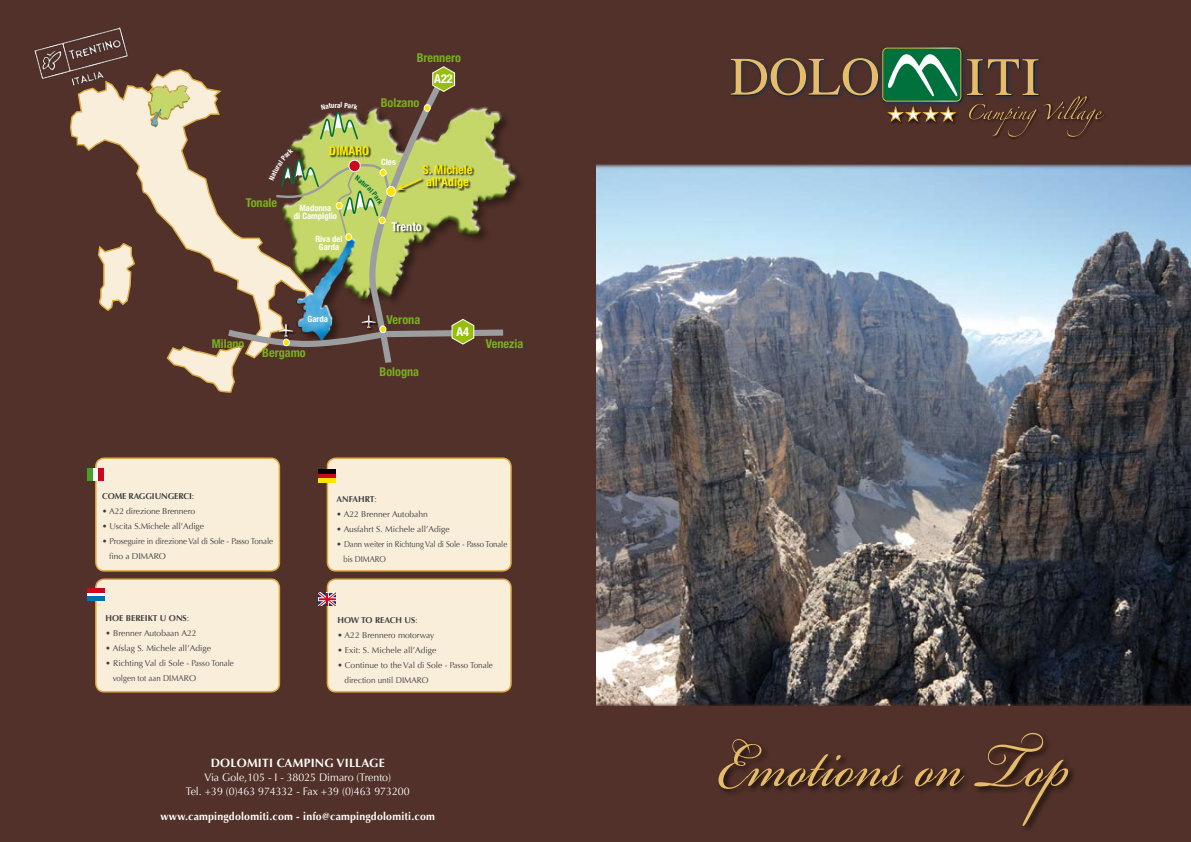
<style>
.page{position:relative;width:1191px;height:842px;background:#fff}
.page>*{position:absolute;margin:0;border:0;box-sizing:border-box;transform-origin:0 0}
.t1{font:100px "Bickham Script Pro";letter-spacing:.01em;color:#e7bc68;scale:.78 1}
.t2{font:700 condensed 12.3px/12.3px "Helvetica Neue";color:#ffed00}
.t3{font:700 condensed 12.3px "Helvetica Neue";color:#7baf1f}
.t4{font:700 condensed 12.3px "Helvetica Neue";color:#fff}
.t5{font:700 condensed 12.2px "Helvetica Neue";color:#7baf1f}
.t6{font:700 12px "Optima";letter-spacing:.02em;color:#fff}
.t7{font:11px/13.8px "Optima";color:#fff;text-align:center;scale:.96 1}
.t8{font:700 11px "Optima";letter-spacing:.02em;color:#fff;scale:.96 1}
.t9{font:700 condensed 8.7px/8px "Helvetica Neue";color:#fff;text-align:center}
.t10{font:8.5px/15px "Optima";color:#3e3e40}
.t11{font:700 8.5px "Optima";letter-spacing:-.005em;color:#3e3e40}
.s1{font-weight:400}
</style>
<div class="page">
<div style="left:595px;top:0;width:596px;height:842px;background:#513129"></div>
<img style="left:596px;top:164px;width:595px;height:542px">
<div style="left:0;top:0;width:595px;height:842px;background:#513129"></div>
<div style="left:727px;top:44px;width:316px;height:63px;background:#00376f;opacity:.75"></div>
<div style="left:731px;top:48px;width:308px;height:54px;background:#000;opacity:.5"></div>
<div style="left:967px;top:94px;width:139px;height:45px;background:#000;opacity:.75"></div>
<svg style="left:967px;top:59px;width:137px;height:78px"></svg>
<div style="left:886px;top:105px;width:73px;height:20px;background:#4b2d26"></div>
<svg style="left:731px;top:48px;width:230px;height:75px"></svg>
<svg style="left:70px;top:85px;width:78px;height:112px"></svg>
<svg style="left:98px;top:242px;width:37px;height:69px"></svg>
<div style="left:96px;top:458px;width:183px;height:113px;background:#f9eeda;border-radius:9px"></div>
<div style="left:95px;top:457px;width:185px;height:115px;border:2px solid #dfac40;border-radius:9px"></div>
<div style="left:327px;top:458px;width:184px;height:113px;background:#f9eeda;border-radius:9px"></div>
<div style="left:327px;top:457px;width:185px;height:115px;border:2px solid #dfac40;border-radius:9px"></div>
<div style="left:96px;top:579px;width:183px;height:113px;background:#f9eeda;border-radius:9px"></div>
<div style="left:95px;top:578px;width:185px;height:115px;border:2px solid #dfac40;border-radius:9px"></div>
<div style="left:327px;top:579px;width:184px;height:113px;background:#f9eeda;border-radius:9px"></div>
<div style="left:327px;top:578px;width:185px;height:115px;border:2px solid #dfac40;border-radius:9px"></div>
<div style="left:716px;top:730px;width:360px;height:104px;background:#000;opacity:.75"></div>
<div style="left:87px;top:468px;width:6px;height:13px;background:#45a12b"></div>
<div style="left:93px;top:468px;width:5px;height:13px;background:#fff"></div>
<div style="left:98px;top:468px;width:5px;height:13px;background:#cd071e"></div>
<div style="left:318px;top:477px;width:17px;height:5px;background:#ffe300"></div>
<div style="left:318px;top:471px;width:17px;height:7px;background:#cd071e"></div>
<hr style="left:318px;top:470px;width:17px;height:4px;background:#000">
<svg style="left:318px;top:593px;width:17px;height:13px"></svg>
<div style="left:87px;top:596px;width:17px;height:5px;background:#0072ac"></div>
<svg style="left:87px;top:592px;width:17px;height:4px"></svg>
<hr style="left:87px;top:588px;width:17px;height:4px;background:#cd071e">
<img style="left:35px;top:27px;width:97px;height:66px">
<img style="left:142px;top:85px;width:6px;height:44px">
<svg style="left:148px;top:66px;width:361px;height:327px"></svg>
<p class="t5" style="left:417px;top:51px;width:46px">Brennero</p>
<p class="t3" style="left:246px;top:195px;width:33px">Tonale</p>
<p class="t3" style="left:381px;top:95px;width:40px">Bolzano</p>
<p class="t4" style="left:434px;top:72px;width:20px">A22</p>
<p class="t2" style="left:329px;top:144px;width:41px">DIMARO</p>
<p class="t9" style="left:294px;top:203px;width:45px">Madonna<br>di Campiglio</p>
<p class="t9" style="left:315px;top:235px;width:29px">Riva del<br>Garda</p>
<p class="t9" style="left:381px;top:158px;width:16px">Cles</p>
<p class="t2" style="left:422px;top:163px;width:51px">S. Michele all’Adige</p>
<p class="t4" style="left:391px;top:219px;width:32px">Trento</p>
<p class="t5" style="left:212px;top:336px;width:34px">Milano</p>
<p class="t9" style="left:307px;top:315px;width:22px">Garda</p>
<p class="t5" style="left:262px;top:345px;width:45px">Bergamo</p>
<p class="t3" style="left:386px;top:312px;width:35px">Verona</p>
<p class="t5" style="left:380px;top:365px;width:41px">Bologna</p>
<p class="t4" style="left:456px;top:324px;width:14px">A4</p>
<p class="t5" style="left:486px;top:336px;width:39px">Venezia</p>
<p class="t11" style="left:102px;top:491px;width:94px">COME RAGGIUNGERCI<span class="s1">:</span></p>
<p class="t10" style="left:102px;top:504px;width:95px">• A22 direzione Brennero</p>
<p class="t10" style="left:102px;top:519px;width:103px">• Uscita S.Michele all’Adige</p>
<p class="t10" style="left:109px;top:534px;width:166px;text-indent:-7px">• Proseguire in direzione Val di Sole - Passo Tonale fino a DIMARO</p>
<p class="t11" style="left:106px;top:613px;width:85px">HOE BEREIKT U ONS<span class="s1">:</span></p>
<p class="t10" style="left:106px;top:625px;width:92px">• Brenner Autobaan A22</p>
<p class="t10" style="left:106px;top:640px;width:107px">• Afslag S. Michele all’Adige</p>
<p class="t10" style="left:113px;top:655px;width:123px;text-indent:-7px">• Richting Val di Sole - Passo Tonale volgen tot aan DIMARO</p>
<p class="t11" style="left:336px;top:494px;width:42px">ANFAHRT<span class="s1">:</span></p>
<p class="t10" style="left:336px;top:506px;width:93px">• A22 Brenner Autobahn</p>
<p class="t10" style="left:336px;top:521px;width:115px">• Ausfahrt S. Michele all’Adige</p>
<p class="t10" style="left:343px;top:536px;width:165px;text-indent:-7px">• Dann weiter in Richtung Val di Sole - Passo Tonale bis DIMARO</p>
<p class="t11" style="left:337px;top:615px;width:82px">HOW TO REACH US<span class="s1">:</span></p>
<p class="t10" style="left:337px;top:628px;width:99px">• A22 Brennero motorway</p>
<p class="t10" style="left:337px;top:643px;width:101px">• Exit: S. Michele all’Adige</p>
<p class="t10" style="left:344px;top:658px;width:150px;text-indent:-7px">• Continue to the Val di Sole - Passo Tonale direction until DIMARO</p>
<p class="t6" style="left:211px;top:756px;width:176px">DOLOMITI CAMPING VILLAGE</p>
<p class="t7" style="left:186px;top:770px;width:235px">Via Gole,105 - I - 38025 Dimaro (Trento)<br>Tel. +39 (0)463 974332 - Fax +39 (0)463 973200</p>
<p class="t8" style="left:160px;top:809px;width:287px">www.campingdolomiti.com - info@campingdolomiti.com</p>
<p class="t1" style="left:716px;top:692px;width:455px">Emotions on Top</p>
</div>
